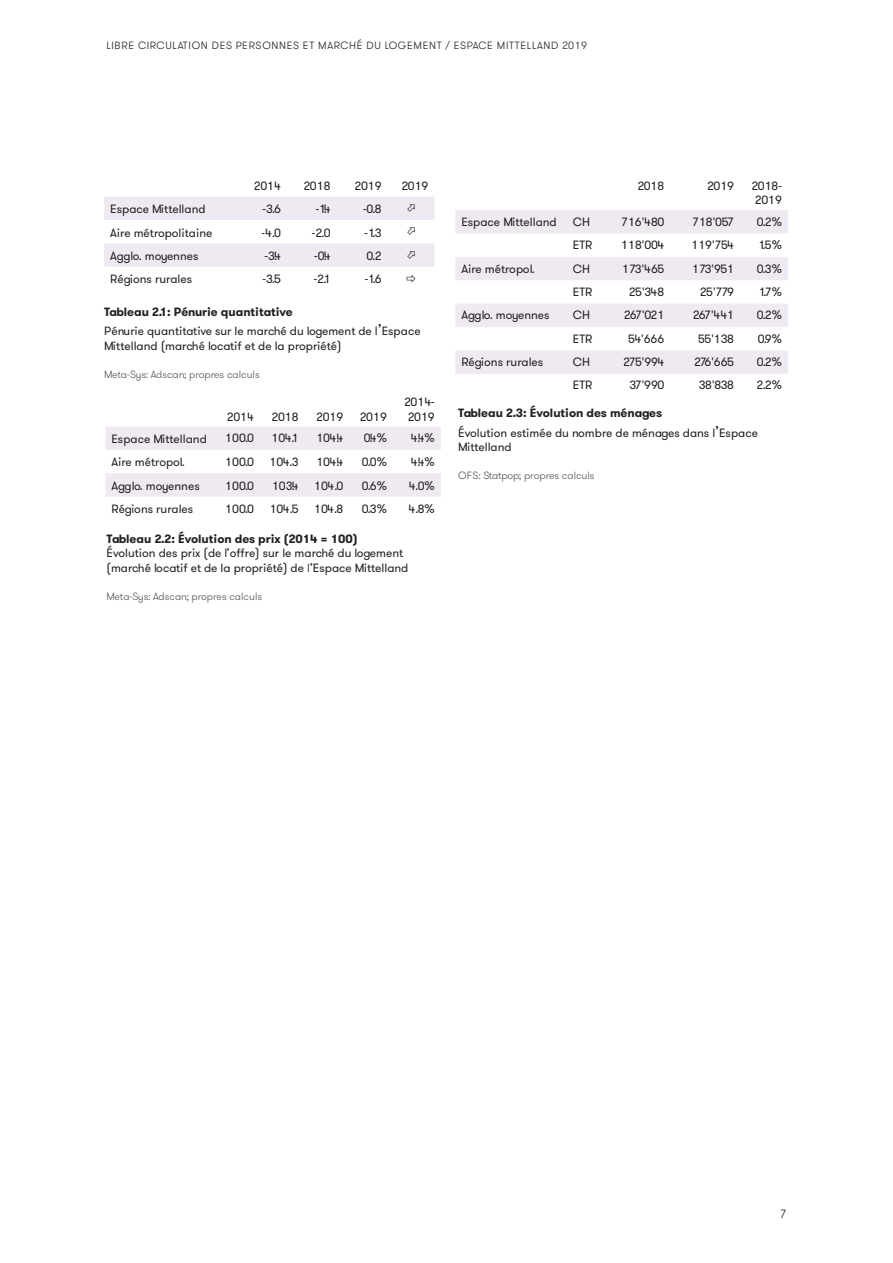
<style>
.page{position:relative;width:893px;height:1263px;background:#fff}
.page>*{position:absolute;margin:0;border:0;box-sizing:border-box;transform-origin:0 0}
.Bildlegende{font:12px/14.4px "GT Walsheim";color:#231f20}
.Bildquelle{font:12px/14.4px "GT Walsheim";color:#231f20}
.Bildquelle-2{font:700 12px "GT Walsheim";color:#231f20}
.Bildlegende-2{font:700 12px "GT Walsheim";color:#231f20}
.t1{font:300 12px "GT Walsheim";color:#231f20}
.t2{font:300 10.5px "GT Walsheim";letter-spacing:.065em;color:#231f20}
.Bildquelle-3{font:300 10.5px "GT Walsheim";color:#57585a}
.Bildlegende-3{font:300 10.5px "GT Walsheim";color:#57585a}
.s1{font-size:15px}
.s2{font-weight:300}
</style>
<div class="page">
<svg style="left:455px;top:210px;width:333px;height:164px;fill:#efe9f2"></svg>
<svg style="left:105px;top:426px;width:336px;height:71px"></svg>
<svg style="left:104px;top:197px;width:330px;height:70px"></svg>
<p class="t2" style="left:106px;top:39px;width:482px">LIBRE CIRCULATION DES PERSONNES ET MARCHÉ DU LOGEMENT / ESPACE MITTELLAND 2019</p>
<p class="Bildlegende" style="left:254px;top:178px;width:29px">2014</p>
<p class="Bildlegende" style="left:304px;top:178px;width:29px">2018</p>
<p class="Bildlegende" style="left:355px;top:178px;width:29px">2019</p>
<p class="Bildlegende" style="left:401px;top:178px;width:29px">2019</p>
<p class="Bildlegende" style="left:110px;top:202px;width:97px">Espace Mittelland</p>
<p class="Bildlegende" style="left:263px;top:202px;width:20px">-3.6</p>
<p class="Bildlegende" style="left:316px;top:202px;width:16px">- 1.4</p>
<p class="Bildlegende" style="left:363px;top:202px;width:20px">-0.8</p>
<p class="Bildlegende" style="left:110px;top:225px;width:104px">Aire métropolitaine</p>
<p class="Bildlegende" style="left:262px;top:225px;width:21px">-4.0</p>
<p class="Bildlegende" style="left:312px;top:225px;width:20px">-2.0</p>
<p class="Bildlegende" style="left:365px;top:225px;width:19px">-1.3</p>
<p class="Bildlegende" style="left:110px;top:248px;width:90px">Agglo. moyennes</p>
<p class="Bildlegende" style="left:265px;top:248px;width:18px">-3.4</p>
<p class="Bildlegende" style="left:314px;top:248px;width:18px">-0.4</p>
<p class="Bildlegende" style="left:367px;top:248px;width:17px">0.2</p>
<p class="Bildlegende" style="left:110px;top:272px;width:83px">Régions rurales</p>
<p class="Bildlegende" style="left:263px;top:272px;width:20px">-3.5</p>
<p class="Bildlegende" style="left:314px;top:272px;width:18px">-2.1</p>
<p class="Bildlegende" style="left:365px;top:272px;width:19px">-1.6</p>
<p class="Bildquelle-2" style="left:104px;top:304px;width:190px">Tableau 2.1: Pénurie quantitative</p>
<p class="Bildquelle" style="left:104px;top:324px;width:318px">Pénurie quantitative sur le marché du logement de l<span class="s1">’</span>Espace<br>Mittelland (marché locatif et de la propriété)</p>
<p class="Bildquelle-3" style="left:104px;top:367px;width:157px">Meta-Sys: Adscan; propres calculs</p>
<p class="Bildlegende" style="left:227px;top:409px;width:29px">2014</p>
<p class="Bildlegende" style="left:272px;top:409px;width:29px">2018</p>
<p class="Bildlegende" style="left:316px;top:409px;width:29px">2019</p>
<p class="Bildlegende" style="left:360px;top:409px;width:29px">2019</p>
<p class="Bildlegende" style="left:404px;top:395px;width:32px">2014-<br>2019</p>
<p class="Bildlegende" style="left:111px;top:431px;width:97px">Espace Mittelland</p>
<p class="Bildlegende" style="left:225px;top:431px;width:30px">100.0</p>
<p class="Bildlegende" style="left:272px;top:431px;width:29px">104.1</p>
<p class="Bildlegende" style="left:316px;top:431px;width:29px">104.4</p>
<p class="Bildlegende" style="left:364px;top:431px;width:25px">0.4%</p>
<p class="Bildlegende" style="left:411px;top:431px;width:26px">4.4%</p>
<p class="Bildlegende" style="left:111px;top:455px;width:75px">Aire métropol.</p>
<p class="Bildlegende" style="left:225px;top:455px;width:30px">100.0</p>
<p class="Bildlegende" style="left:270px;top:455px;width:31px">104.3</p>
<p class="Bildlegende" style="left:316px;top:455px;width:29px">104.4</p>
<p class="Bildlegende" style="left:362px;top:455px;width:27px">0.0%</p>
<p class="Bildlegende" style="left:411px;top:455px;width:26px">4.4%</p>
<p class="Bildlegende" style="left:111px;top:478px;width:90px">Agglo. moyennes</p>
<p class="Bildlegende" style="left:225px;top:478px;width:30px">100.0</p>
<p class="Bildlegende" style="left:272px;top:478px;width:28px">103.4</p>
<p class="Bildlegende" style="left:314px;top:478px;width:31px">104.0</p>
<p class="Bildlegende" style="left:362px;top:478px;width:27px">0.6%</p>
<p class="Bildlegende" style="left:409px;top:478px;width:28px">4.0%</p>
<p class="Bildlegende" style="left:111px;top:502px;width:83px">Régions rurales</p>
<p class="Bildlegende" style="left:225px;top:502px;width:30px">100.0</p>
<p class="Bildlegende" style="left:270px;top:502px;width:31px">104.5</p>
<p class="Bildlegende" style="left:314px;top:502px;width:31px">104.8</p>
<p class="Bildlegende" style="left:362px;top:502px;width:27px">0.3%</p>
<p class="Bildlegende" style="left:409px;top:502px;width:28px">4.8%</p>
<p class="Bildlegende-2" style="left:107px;top:531px;width:252px">Tableau 2.2: Évolution des prix (2014 = 100)</p>
<p class="Bildlegende" style="left:107px;top:546px;width:303px">Évolution des prix (de l’offre) sur le marché du logement (marché locatif et de la propriété) de <span class="s2">l</span>’Espace Mittelland</p>
<p class="Bildlegende-3" style="left:107px;top:589px;width:157px">Meta-Sys: Adscan; propres calculs</p>
<p class="Bildlegende" style="left:637px;top:178px;width:29px">2018</p>
<p class="Bildlegende" style="left:707px;top:178px;width:29px">2019</p>
<p class="Bildlegende" style="left:751px;top:178px;width:32px">2018-<br>2019</p>
<p class="Bildlegende" style="left:461px;top:214px;width:97px">Espace Mittelland</p>
<p class="Bildlegende" style="left:573px;top:214px;width:19px">CH</p>
<p class="Bildlegende" style="left:621px;top:214px;width:45px">716'480</p>
<p class="Bildlegende" style="left:692px;top:214px;width:44px">718'057</p>
<p class="Bildlegende" style="left:757px;top:214px;width:27px">0.2%</p>
<p class="Bildlegende" style="left:573px;top:238px;width:21px">ETR</p>
<p class="Bildlegende" style="left:621px;top:238px;width:45px">118'004</p>
<p class="Bildlegende" style="left:691px;top:238px;width:44px">119'754</p>
<p class="Bildlegende" style="left:758px;top:238px;width:25px">1.5%</p>
<p class="Bildlegende" style="left:461px;top:261px;width:75px">Aire métropol.</p>
<p class="Bildlegende" style="left:573px;top:261px;width:19px">CH</p>
<p class="Bildlegende" style="left:622px;top:261px;width:44px">173'465</p>
<p class="Bildlegende" style="left:692px;top:261px;width:44px">173'951</p>
<p class="Bildlegende" style="left:757px;top:261px;width:27px">0.3%</p>
<p class="Bildlegende" style="left:573px;top:284px;width:21px">ETR</p>
<p class="Bildlegende" style="left:629px;top:284px;width:37px">25'348</p>
<p class="Bildlegende" style="left:700px;top:284px;width:36px">25'779</p>
<p class="Bildlegende" style="left:759px;top:284px;width:25px">1.7%</p>
<p class="Bildlegende" style="left:461px;top:308px;width:90px">Agglo. moyennes</p>
<p class="Bildlegende" style="left:573px;top:308px;width:19px">CH</p>
<p class="Bildlegende" style="left:624px;top:308px;width:42px">267'021</p>
<p class="Bildlegende" style="left:693px;top:308px;width:43px">267'441</p>
<p class="Bildlegende" style="left:757px;top:308px;width:27px">0.2%</p>
<p class="Bildlegende" style="left:573px;top:331px;width:21px">ETR</p>
<p class="Bildlegende" style="left:628px;top:331px;width:38px">54'666</p>
<p class="Bildlegende" style="left:698px;top:331px;width:38px">55'138</p>
<p class="Bildlegende" style="left:758px;top:331px;width:26px">0.9%</p>
<p class="Bildlegende" style="left:461px;top:354px;width:83px">Régions rurales</p>
<p class="Bildlegende" style="left:573px;top:354px;width:19px">CH</p>
<p class="Bildlegende" style="left:623px;top:354px;width:43px">275'994</p>
<p class="Bildlegende" style="left:694px;top:354px;width:42px">276'665</p>
<p class="Bildlegende" style="left:757px;top:354px;width:27px">0.2%</p>
<p class="Bildlegende" style="left:573px;top:378px;width:21px">ETR</p>
<p class="Bildlegende" style="left:629px;top:378px;width:37px">37'990</p>
<p class="Bildlegende" style="left:699px;top:378px;width:37px">38'838</p>
<p class="Bildlegende" style="left:756px;top:378px;width:27px">2.2%</p>
<p class="Bildquelle-2" style="left:458px;top:405px;width:206px">Tableau 2.3: Évolution des ménages</p>
<p class="Bildquelle" style="left:458px;top:425px;width:301px">Évolution estimée du nombre de ménages dans l<span class="s1">’</span>Espace<br>Mittelland</p>
<p class="Bildquelle-3" style="left:458px;top:469px;width:138px">OFS: Statpop; propres calculs</p>
<p class="t1" style="left:780px;top:1206px;width:8px">7</p>
</div>
